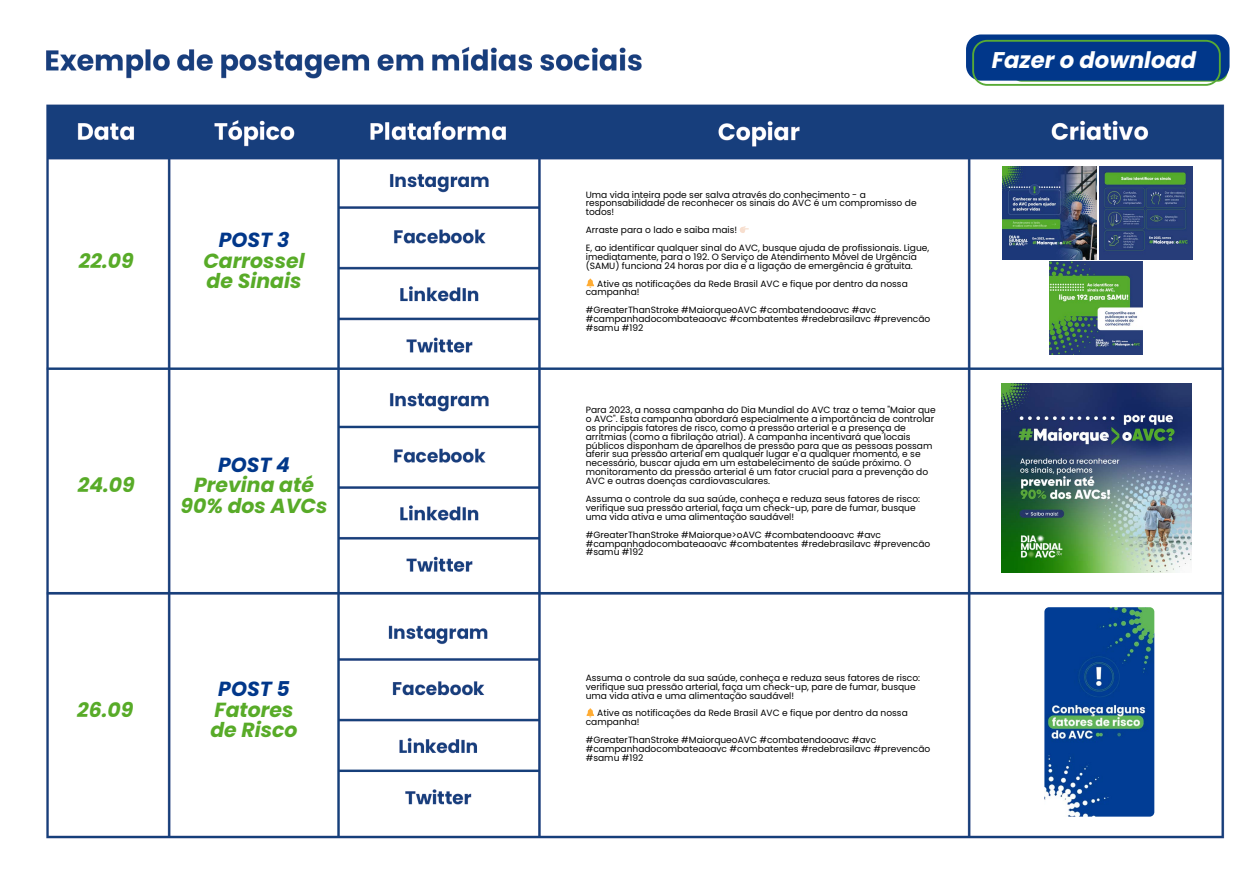
<style>
.page{position:relative;width:1251px;height:879px;background:#fff}
.page>*{position:absolute;margin:0;border:0;box-sizing:border-box;transform-origin:0 0}
.t1{font:italic 700 22.69px "Poppins";color:#fff}
.t2{font:italic 700 20.38px "Poppins";color:#58ab28}
.t3{font:italic 700 20.38px "Poppins";color:#01378a}
.t4{font:9.06px/8.9px "Poppins";color:#000}
</style>
<div class="page">
<img style="left:46px;top:36px;width:1184px;height:803px">
<div style="left:965px;top:34px;width:264px;height:47px;background:linear-gradient(to right,#043a8c,#003689);border-radius:15px"></div>
<svg style="left:972px;top:40px;width:248px;height:46px;background:#194e88"></svg>
<img style="left:1002px;top:167px;width:93px;height:93px">
<img style="left:1099px;top:167px;width:93px;height:93px">
<img style="left:1049px;top:261px;width:93px;height:93px">
<img style="left:1001px;top:383px;width:189px;height:190px">
<img style="left:1044px;top:607px;width:110px;height:210px;border-radius:5px">
<svg style="left:586px;top:279px;width:8px;height:9px"></svg>
<svg style="left:586px;top:708px;width:8px;height:9px"></svg>
<p class="t2" style="left:79px;top:247px;width:56px">22.09</p>
<p class="t3" style="left:219px;top:226px;width:72px">POST 3</p>
<p class="t2" style="left:203px;top:246px;width:103px">Carrossel</p>
<p class="t2" style="left:206px;top:267px;width:96px">de Sinais</p>
<p class="t2" style="left:78px;top:471px;width:59px">24.09</p>
<p class="t3" style="left:218px;top:450px;width:74px">POST 4</p>
<p class="t2" style="left:194px;top:471px;width:121px">Previna até</p>
<p class="t2" style="left:180px;top:491px;width:148px">90% dos AVCs</p>
<p class="t2" style="left:77px;top:695px;width:58px">26.09</p>
<p class="t3" style="left:218px;top:675px;width:73px">POST 5</p>
<p class="t2" style="left:214px;top:695px;width:80px">Fatores</p>
<p class="t2" style="left:210px;top:716px;width:89px">de Risco</p>
<p class="t4" style="left:585px;top:190px;width:332px">Uma vida inteira pode ser salva através do conhecimento - a responsabilidade de reconhecer os sinais do AVC é um compromisso de todos!</p>
<p class="t4" style="left:585px;top:226px;width:153px">Arraste para o lado e saiba mais!</p>
<p class="t4" style="left:585px;top:243px;width:345px">E, ao identificar qualquer sinal do AVC, busque ajuda de profissionais. Ligue, imediatamente, para o 192. O Serviço de Atendimento Móvel de Urgência (SAMU) funciona 24 horas por dia e a ligação de emergência é gratuita.</p>
<p class="t4" style="left:585px;top:279px;width:323px;text-indent:12px">Ative as notificações da Rede Brasil AVC e fique por dentro da nossa campanha!</p>
<p class="t4" style="left:585px;top:306px;width:346px">#GreaterThanStroke #MaiorqueoAVC #combatendooavc #avc #campanhadocombateaoavc #combatentes #redebrasilavc #prevencão #samu #192</p>
<p class="t4" style="left:585px;top:405px;width:351px">Para 2023, a nossa campanha do Dia Mundial do AVC traz o tema "Maior que o AVC". Esta campanha abordará especialmente a importância de controlar os principais fatores de risco, como a pressão arterial e a presença de arritmias (como a fibrilação atrial). A campanha incentivará que locais públicos disponham de aparelhos de pressão para que as pessoas possam aferir sua pressão arterial em qualquer lugar e a qualquer momento, e se necessário, buscar ajuda em um estabelecimento de saúde próximo. O monitoramento da pressão arterial é um fator crucial para a prevenção do AVC e outras doenças cardiovasculares.</p>
<p class="t4" style="left:585px;top:494px;width:336px">Assuma o controle da sua saúde, conheça e reduza seus fatores de risco: verifique sua pressão arterial, faça um check-up, pare de fumar, busque uma vida ativa e uma alimentação saudável!</p>
<p class="t4" style="left:585px;top:530px;width:346px">#GreaterThanStroke #Maiorque&gt;oAVC #combatendooavc #avc #campanhadocombateaoavc #combatentes #redebrasilavc #prevencão #samu #192</p>
<p class="t4" style="left:585px;top:673px;width:336px">Assuma o controle da sua saúde, conheça e reduza seus fatores de risco: verifique sua pressão arterial, faça um check-up, pare de fumar, busque uma vida ativa e uma alimentação saudável!</p>
<p class="t4" style="left:585px;top:709px;width:323px;text-indent:12px">Ative as notificações da Rede Brasil AVC e fique por dentro da nossa campanha!</p>
<p class="t4" style="left:585px;top:735px;width:346px">#GreaterThanStroke #MaiorqueoAVC #combatendooavc #avc #campanhadocombateaoavc #combatentes #redebrasilavc #prevencão #samu #192</p>
<p class="t1" style="left:991px;top:45px;width:206px">Fazer o download</p>
</div>
